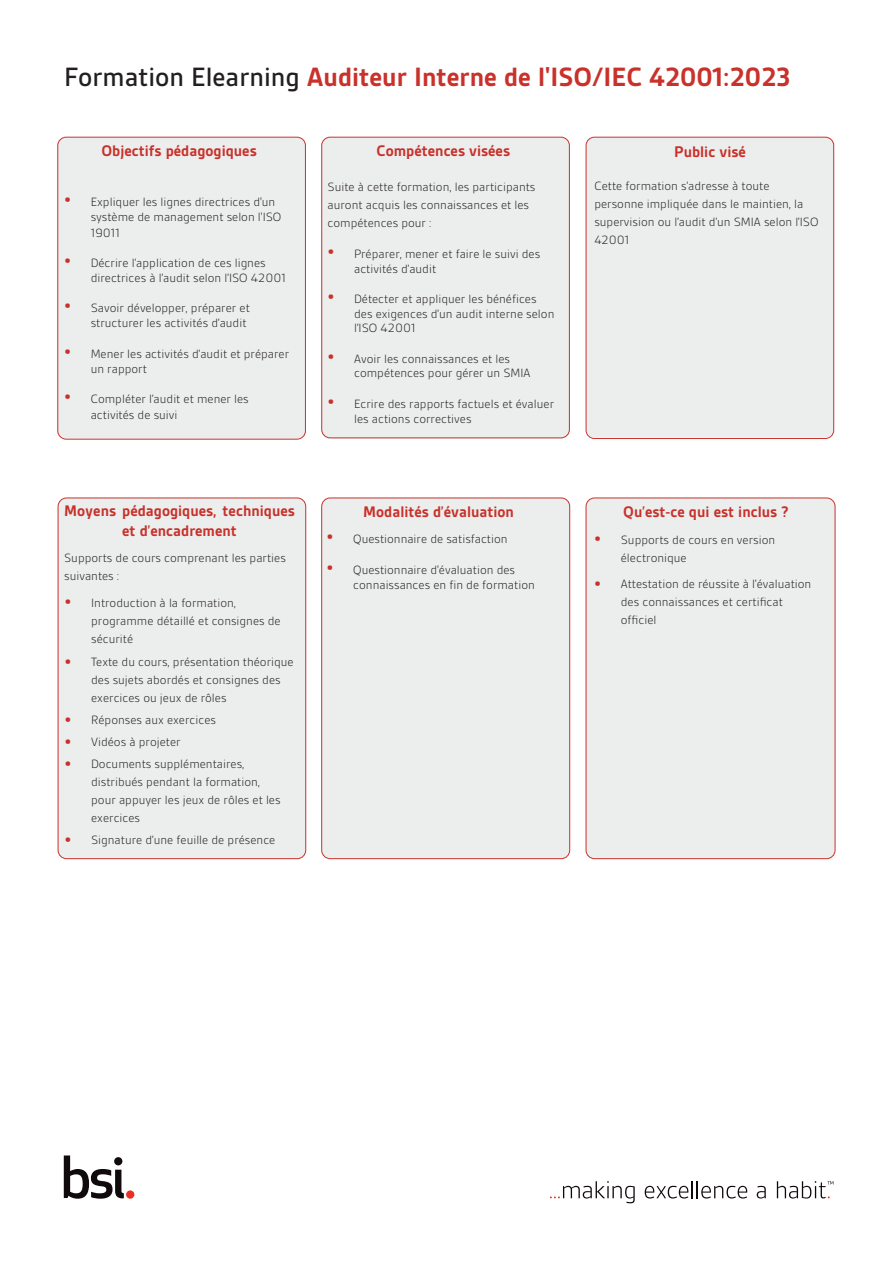
<style>
.page{position:relative;width:893px;height:1263px;background:#fff}
.page>*{position:absolute;margin:0;border:0;box-sizing:border-box;transform-origin:0 0}
.BSI_body_copy{font:700 28.5px "BSI Gesta";color:#c9312b}
.Bullet_list{font:700 16.5px/19.5px "BSI Gesta";color:#c9312b;text-align:center}
.BSI_body_copy-2{font:700 16.5px "BSI Gesta";color:#c9312b}
.Bullet_list-2{font:300 12.9px/18px "BSI Gesta";color:#231f20}
.s1{font-weight:500;color:#231f20}
.s2{font-weight:700;font-size:19.5px;color:#c9312b}
</style>
<div class="page">
<div style="left:58px;top:137px;width:247px;height:302px;background:#eceeed;border-radius:8px"></div>
<div style="left:57px;top:137px;width:249px;height:302px;border:1px solid #c9312b;border-radius:8px"></div>
<div style="left:322px;top:137px;width:247px;height:302px;background:#eceeed;border-radius:8px"></div>
<div style="left:321px;top:137px;width:249px;height:301px;border:1px solid #c9312b;border-radius:8px"></div>
<div style="left:586px;top:137px;width:248px;height:301px;background:#eceeed;border-radius:8px"></div>
<div style="left:586px;top:137px;width:248px;height:302px;border:1px solid #c9312b;border-radius:8px"></div>
<svg style="left:64px;top:1155px;width:60px;height:44px"></svg>
<div style="left:126px;top:1190px;width:8px;height:9px;background:#ee2e22;border-radius:50%"></div>
<svg style="left:550px;top:1181px;width:85px;height:22px"></svg>
<svg style="left:645px;top:1181px;width:102px;height:17px"></svg>
<svg style="left:757px;top:1186px;width:9px;height:12px"></svg>
<svg style="left:777px;top:1181px;width:56px;height:17px"></svg>
<div style="left:58px;top:498px;width:248px;height:361px;background:#eceeed;border-radius:9px"></div>
<div style="left:58px;top:498px;width:248px;height:361px;border:1px solid #c9312b;border-radius:9px"></div>
<div style="left:322px;top:498px;width:248px;height:361px;background:#eceeed;border-radius:9px"></div>
<div style="left:321px;top:498px;width:249px;height:361px;border:1px solid #c9312b;border-radius:9px"></div>
<div style="left:586px;top:498px;width:249px;height:361px;background:#eceeed;border-radius:9px"></div>
<div style="left:586px;top:498px;width:249px;height:361px;border:1px solid #c9312b;border-radius:9px"></div>
<p class="BSI_body_copy" style="left:64px;top:62px;width:728px"><span class="s1">Formation Elearning</span> Auditeur Interne de l'ISO/IEC 42001:2023</p>
<p class="Bullet_list" style="left:101px;top:141px;width:157px">Objectifs pédagogiques</p>
<p class="BSI_body_copy-2" style="left:377px;top:142px;width:135px">Compétences visées</p>
<p class="Bullet_list-2" style="left:328px;top:178px;width:209px">Suite à cette formation, les participants auront acquis les connaissances et les compétences pour :</p>
<p class="Bullet_list-2" style="left:91px;top:194px;width:192px;line-height:15.5px;text-indent:-27px"><span class="s2">•</span> Expliquer les lignes directrices d'un système de management selon l'ISO<br>19011</p>
<p class="Bullet_list-2" style="left:91px;top:255px;width:197px;line-height:15px;text-indent:-27px"><span class="s2">•</span> Décrire l’application de ces lignes directrices à l’audit selon l’ISO 42001</p>
<p class="Bullet_list-2" style="left:64px;top:301px;width:188px;line-height:15px;text-align:right"><span class="s2">•</span> Savoir développer, préparer et structurer les activités d’audit</p>
<p class="Bullet_list-2" style="left:91px;top:346px;width:200px;line-height:15px;text-indent:-27px"><span class="s2">•</span> Mener les activités d’audit et préparer un rapport</p>
<p class="Bullet_list-2" style="left:91px;top:391px;width:160px;line-height:15.8px;text-indent:-27px"><span class="s2">•</span> Compléter l’audit et mener les activités de suivi</p>
<p class="Bullet_list-2" style="left:354px;top:246px;width:188px;line-height:14.7px;text-indent:-27px"><span class="s2">•</span> Préparer, mener et faire le suivi des activités d’audit</p>
<p class="Bullet_list-2" style="left:354px;top:291px;width:202px;line-height:14.7px;text-indent:-27px"><span class="s2">•</span> Détecter et appliquer les bénéfices des exigences d’un audit interne selon l’ISO 42001</p>
<p class="Bullet_list-2" style="left:354px;top:351px;width:178px;line-height:14.7px;text-indent:-27px"><span class="s2">•</span> Avoir les connaissances et les compétences pour gérer un SMIA</p>
<p class="Bullet_list-2" style="left:354px;top:396px;width:202px;line-height:15.3px;text-indent:-27px"><span class="s2">•</span> Ecrire des rapports factuels et évaluer les actions correctives</p>
<p class="Bullet_list" style="left:64px;top:501px;width:232px">Moyens pédagogiques, techniques et d’encadrement</p>
<p class="Bullet_list-2" style="left:64px;top:549px;width:223px">Supports de cours comprenant les parties suivantes :</p>
<p class="Bullet_list-2" style="left:91px;top:594px;width:191px;text-indent:-27px"><span class="s2">•</span> Introduction à la formation, programme détaillé et consignes de sécurité</p>
<p class="Bullet_list-2" style="left:91px;top:653px;width:204px;text-indent:-27px"><span class="s2">•</span> Texte du cours, présentation théorique des sujets abordés et consignes des exercices ou jeux de rôles</p>
<p class="Bullet_list-2" style="left:64px;top:711px;width:153px"><span class="s2">•</span> Réponses aux exercices</p>
<p class="Bullet_list-2" style="left:64px;top:733px;width:118px"><span class="s2">•</span> Vidéos à projeter</p>
<p class="Bullet_list-2" style="left:91px;top:755px;width:191px;text-indent:-27px"><span class="s2">•</span> Documents supplémentaires, distribués pendant la formation, pour appuyer les jeux de rôles et les exercices</p>
<p class="Bullet_list-2" style="left:64px;top:831px;width:213px"><span class="s2">•</span> Signature d’une feuille de présence</p>
<p class="Bullet_list" style="left:363px;top:502px;width:152px">Modalités d’évaluation</p>
<p class="Bullet_list-2" style="left:326px;top:530px;width:183px"><span class="s2">•</span> Questionnaire de satisfaction</p>
<p class="Bullet_list-2" style="left:353px;top:562px;width:183px;line-height:15.5px;text-indent:-27px"><span class="s2">•</span> Questionnaire d'évaluation des connaissances en fin de formation</p>
<p class="BSI_body_copy-2" style="left:674px;top:143px;width:73px">Public visé</p>
<p class="Bullet_list-2" style="left:594px;top:177px;width:226px">Cette formation s’adresse à toute personne impliquée dans le maintien, la supervision ou l’audit d’un SMIA selon l’ISO<br>42001</p>
<p class="Bullet_list" style="left:623px;top:502px;width:167px">Qu’est-ce qui est inclus ?</p>
<p class="Bullet_list-2" style="left:621px;top:530px;width:156px;text-indent:-27px"><span class="s2">•</span> Supports de cours en version électronique</p>
<p class="Bullet_list-2" style="left:621px;top:575px;width:192px;text-indent:-27px"><span class="s2">•</span> Attestation de réussite à l’évaluation des connaissances et certificat officiel</p>
</div>
